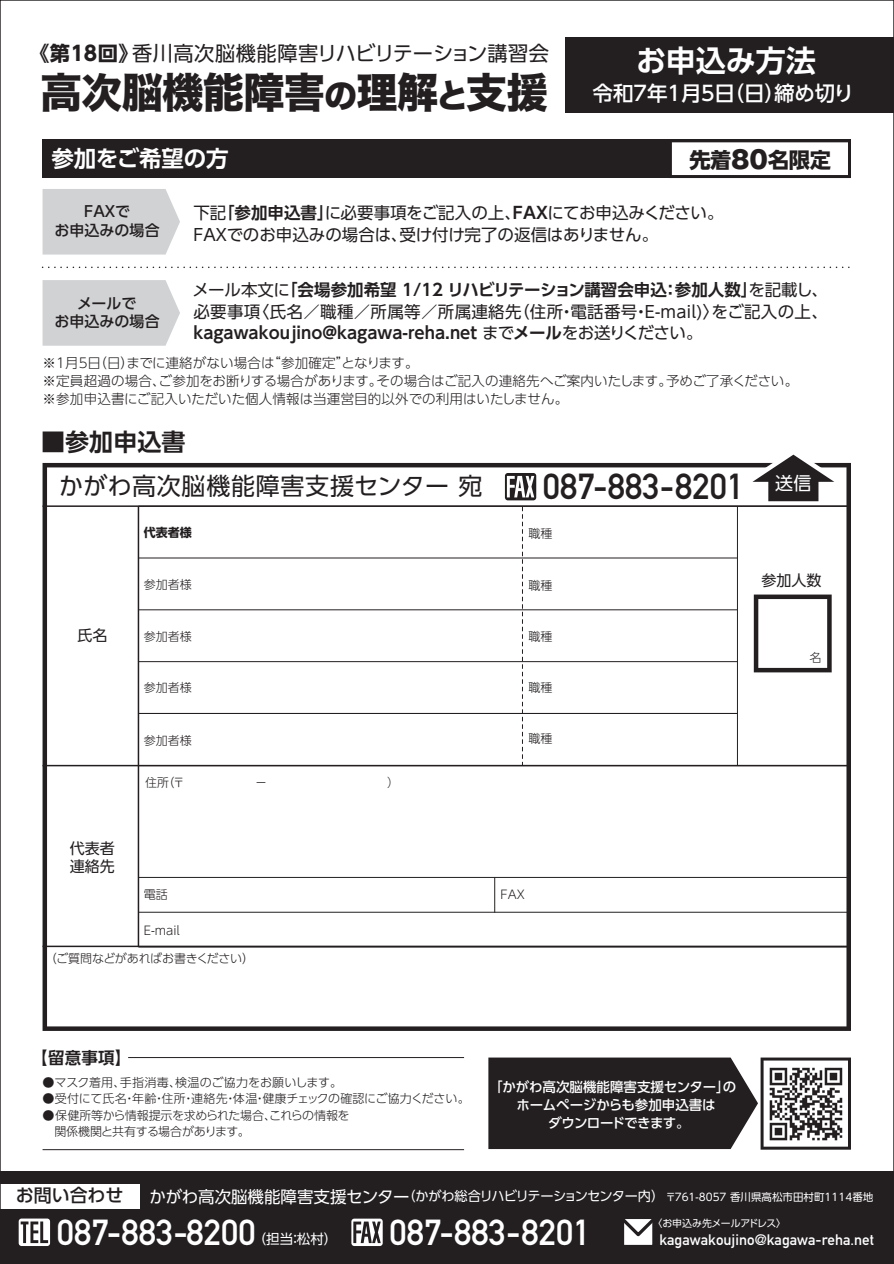
<style>
.page{position:relative;width:894px;height:1264px;background:#fff}
.page>*{position:absolute;margin:0;border:0;box-sizing:border-box;transform-origin:0 0}
.t1{font:41.4px "Hira Kaku Std N W8";letter-spacing:-.02em;color:#231f20}
.t2{font:35.7px "DIN Mittelschrift";letter-spacing:.005em;color:#fff}
.t3{font:35.7px "DIN Mittelschrift";letter-spacing:.005em;color:#231f20}
.t4{font:700 30px "UD Shin Go Pro De";color:#fff}
.t5{font:24px "UD Shin Go Pro";letter-spacing:.03em;color:#231f20}
.t6{font:700 24px "UD Shin Go Pro De";color:#231f20}
.t7{font:700 22.5px "UD Shin Go Pro De";letter-spacing:-.01em;color:#fff}
.t8{font:700 21.15px "UD Shin Go Pro";color:#231f20}
.t9{font:500 20.55px "UD Shin Go Pro";letter-spacing:-.01em;color:#fff}
.t10{font:20.25px "UD Shin Go Pro";letter-spacing:.01em;color:#231f20}
.t11{font:500 18px "UD Shin Go Pro";letter-spacing:-.005em;color:#231f20}
.t12{font:18px "UD Shin Go Pro";color:#fff}
.t13{font:700 16.5px "UD Shin Go Pro De";color:#231f20}
.t14{font:16.5px/21.8px "UD Shin Go Pro";color:#231f20}
.t15{font:16.5px "UD Shin Go Pro";letter-spacing:.02em;color:#231f20}
.t16{font:15px "DIN Mittelschrift";color:#fff}
.t17{font:500 15px/18px "UD Shin Go Pro";color:#231f20;text-align:center}
.t18{font:15px/18px "UD Shin Go Pro";color:#231f20}
.t19{font:300 13.5px/18px "UD Shin Go Pro";letter-spacing:.005em;color:#231f20}
.t20{font:500 13.5px "UD Shin Go Pro";letter-spacing:-.01em;color:#fff}
.t21{font:500 13.5px "UD Shin Go Pro";letter-spacing:-.045em;color:#fff}
.t22{font:13.5px "UD Shin Go Pro";color:#fff}
.t23{font:300 12px "UD Shin Go Pro";letter-spacing:-.01em;color:#231f20}
.t24{font:300 12px/16.5px "UD Shin Go Pro";letter-spacing:-.03em;color:#231f20}
.t25{font:300 12px "UD Shin Go Pro";letter-spacing:.015em;color:#231f20}
.t26{font:700 12px "UD Shin Go Pro";color:#231f20}
.t27{font:10.5px "UD Shin Go Pro";color:#fff}
.t28{font:9.9px "UD Shin Go Pro";letter-spacing:-.02em;color:#fff}
.s1{font-weight:700}
.s2{font-size:33.15px}
.s3{font-family:"Gothic MB101 Pro";font-weight:800;font-size:24.3px}
.s4{font-family:"UD Shin Go Pro De";font-weight:700}
.s5{font-family:"UD Shin Go Pro";font-weight:400}
.s6{font-size:16.5px}
.s7{font-size:13.2px}
</style>
<div class="page">
<div style="left:0;top:1171px;width:893px;height:92px;background:#231f20"></div>
<div style="left:0;top:1183px;width:139px;height:25px;background:#fff"></div>
<div style="left:43px;top:189px;width:137px;height:65px;background:#d1d2d4"></div>
<svg style="left:19px;top:1218px;width:31px;height:27px"></svg>
<div style="left:620px;top:1217px;width:35px;height:30px;background:#fff;border:3px solid #231f20"></div>
<svg style="left:620px;top:1217px;width:35px;height:22px"></svg>
<div style="left:565px;top:37px;width:328px;height:76px;background:#231f20"></div>
<div style="left:43px;top:139px;width:807px;height:39px;background:#231f20"></div>
<div style="left:671px;top:142px;width:177px;height:33px;background:#fff"></div>
<svg style="left:351px;top:1218px;width:31px;height:27px"></svg>
<svg style="left:43px;top:463px;width:807px;height:567px"></svg>
<svg style="left:747px;top:454px;width:92px;height:51px"></svg>
<hr style="left:43px;top:505px;width:807px;height:2px;background:#231f20">
<hr style="left:43px;top:764px;width:807px;height:2px;background:#231f20">
<hr style="left:138px;top:557px;width:599px;height:1px;background:#231f20">
<hr style="left:138px;top:609px;width:599px;height:1px;background:#231f20">
<hr style="left:138px;top:661px;width:599px;height:1px;background:#231f20">
<hr style="left:138px;top:713px;width:599px;height:1px;background:#231f20">
<hr style="left:138px;top:877px;width:712px;height:1px;background:#231f20">
<hr style="left:138px;top:911px;width:712px;height:1px;background:#231f20">
<hr style="left:43px;top:945px;width:807px;height:2px;background:#231f20">
<hr style="left:138px;top:506px;width:1px;height:441px;background:#231f20">
<hr style="left:494px;top:877px;width:1px;height:35px;background:#231f20">
<svg style="left:522px;top:507px;width:1px;height:257px"></svg>
<hr style="left:737px;top:506px;width:1px;height:259px;background:#231f20">
<div style="left:43px;top:280px;width:137px;height:66px;background:#d1d2d4"></div>
<hr style="left:128px;top:1057px;width:336px;height:1px;background:#231f20">
<svg style="left:43px;top:266px;width:807px;height:2px"></svg>
<hr style="left:43px;top:1149px;width:421px;height:1px;background:#231f20">
<svg style="left:753px;top:594px;width:78px;height:78px"></svg>
<svg style="left:488px;top:1057px;width:362px;height:92px;background:#4c494a"></svg>
<h3 class="t10" style="left:29px;top:37px;width:521px"><span class="s1">《第18回》</span>香川高次脳機能障害リハビリテーション講習会</h3>
<h1 class="t1" style="left:41px;top:70px;width:508px">高次脳機能障害<span class="s2">の</span>理解<span class="s2">と</span>支援</h1>
<h3 class="t7" style="left:51px;top:140px;width:179px">参加をご希望の方</h3>
<h3 class="t4" style="left:636px;top:37px;width:181px">お申込み方法</h3>
<h3 class="t9" style="left:592px;top:77px;width:263px">令和7年1月5日（日）締め切り</h3>
<h3 class="t8" style="left:689px;top:142px;width:143px">先着<span class="s3">80</span>名限定</h3>
<p class="t17" style="left:55px;top:202px;width:107px">FAXで<br>お申込みの場合</p>
<p class="t17" style="left:55px;top:293px;width:107px">メールで<br>お申込みの場合</p>
<p class="t14" style="left:193px;top:202px;width:531px">下記<span class="s4">「参加申込書」</span>に必要事項をご記入の上、<span class="s4">FAX</span>にてお申込みください。<br>FAXでのお申込みの場合は、受け付け完了の返信はありません。</p>
<p class="t13" style="left:192px;top:276px;width:637px"><span class="s5">メール本文に</span>「会場参加希望 1/12 リハビリテーション講習会申込：参加人数」<span class="s5">を記載し、</span></p>
<p class="t15" style="left:193px;top:298px;width:636px">必要事項〈氏名／職種／所属等／所属連絡先（住所・電話番号・E-mail)〉をご記入の上、</p>
<p class="t13" style="left:193px;top:320px;width:510px">kagawakoujino@kagawa-reha.net <span class="s5">まで</span>メール<span class="s5">をお送りください。</span></p>
<p class="t19" style="left:43px;top:353px;width:757px">※1月5日（日）までに連絡がない場合は“参加確定”となります。<br>※定員超過の場合、ご参加をお断りする場合があります。その場合はご記入の連絡先へご案内いたします。予めご了承ください。※参加申込書にご記入いただいた個人情報は当運営目的以外での利用はいたしません。</p>
<h3 class="t6" style="left:41px;top:423px;width:146px">■参加申込書</h3>
<h3 class="t5" style="left:59px;top:467px;width:425px">かがわ高次脳機能障害支援センター 宛</h3>
<p class="t26" style="left:144px;top:522px;width:49px">代表者様</p>
<p class="t18" style="left:77px;top:626px;width:31px">氏名</p>
<p class="t23" style="left:144px;top:574px;width:49px">参加者様</p>
<p class="t23" style="left:144px;top:627px;width:49px">参加者様</p>
<p class="t23" style="left:144px;top:678px;width:49px">参加者様</p>
<p class="t23" style="left:144px;top:730px;width:49px">参加者様</p>
<h2 class="t3" style="left:543px;top:465px;width:203px">087-883-8201</h2>
<p class="t23" style="left:528px;top:523px;width:25px">職種</p>
<p class="t23" style="left:528px;top:575px;width:25px">職種</p>
<p class="t23" style="left:528px;top:626px;width:25px">職種</p>
<p class="t23" style="left:528px;top:677px;width:25px">職種</p>
<p class="t23" style="left:528px;top:728px;width:25px">職種</p>
<h3 class="t12" style="left:775px;top:468px;width:37px">送信</h3>
<p class="t18" style="left:761px;top:570px;width:62px">参加人数</p>
<p class="t23" style="left:809px;top:647px;width:13px">名</p>
<p class="t18" style="left:70px;top:839px;width:46px">代表者連絡先</p>
<p class="t23" style="left:144px;top:884px;width:25px">電話</p>
<p class="t23" style="left:144px;top:920px;width:38px">E-mail</p>
<p class="t24" style="left:45px;top:949px;width:211px">（ご質問などがあればお書きください）</p>
<p class="t13" style="left:31px;top:1043px;width:102px">【留意事項】</p>
<p class="t25" style="left:43px;top:1072px;width:301px">●マスク着用、手指消毒、検温のご協力をお願いします。</p>
<p class="t23" style="left:43px;top:1089px;width:428px">●受付にて氏名・年齢・住所・連絡先・体温・健康チェックの確認にご協力ください。</p>
<p class="t24" style="left:43px;top:1106px;width:308px">●保健所等から情報提示を求められた場合、これらの情報を　関係機関と共有する場合があります。</p>
<p class="t23" style="left:500px;top:884px;width:26px">FAX</p>
<p class="t20" style="left:489px;top:1076px;width:248px">「かがわ高次脳機能障害支援センター」の</p>
<p class="t20" style="left:516px;top:1094px;width:201px">ホームページからも参加申込書は</p>
<p class="t21" style="left:548px;top:1112px;width:143px">ダウンロードできます。</p>
<h3 class="t11" style="left:16px;top:1180px;width:109px">お問い合わせ</h3>
<p class="t27" style="left:149px;top:1188px;width:725px"><span class="s6">かがわ高次脳機能障害支援センター</span><span class="s7">（かがわ総合リハビリテーションセンター内）</span>〒761-8057 香川県高松市田村町1114番地</p>
<h2 class="t2" style="left:57px;top:1211px;width:200px">087-883-8200</h2>
<p class="t28" style="left:652px;top:1215px;width:135px">〈お申込み先メールアドレス〉</p>
<h2 class="t2" style="left:389px;top:1211px;width:203px">087-883-8201</h2>
<p class="t22" style="left:253px;top:1227px;width:86px">（担当：松村）</p>
<p class="t16" style="left:659px;top:1230px;width:216px">kagawakoujino@kagawa-reha.net</p>
</div>
